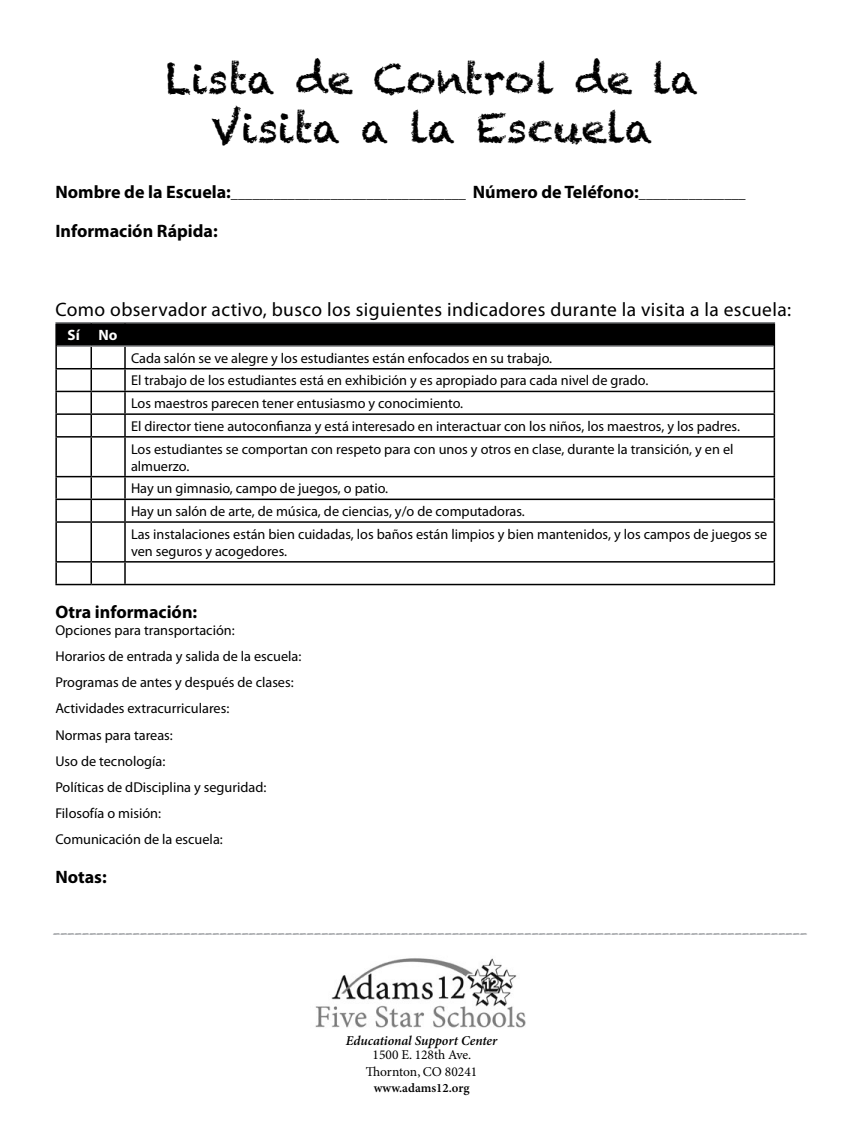
<style>
.page{position:relative;width:864px;height:1148px;background:#fff}
.page>*{position:absolute;margin:0;border:0;box-sizing:border-box;transform-origin:0 0}
.t1{font:40.8px/48.9px "Chalkduster";color:#000;text-align:center}
.t2{font:19.5px "Myriad Pro";letter-spacing:.02em;color:#000}
.t3{font:700 18px "Myriad Pro";color:#000}
.t4{font:700 15px "Myriad Pro";color:#fff}
.t5{font:14.25px/26.1px "Myriad Pro";color:#000}
.t6{font:13.5px/16.2px "Minion Pro";color:#000;text-align:center}
.t7{font:italic 600 13.5px "Minion Pro";letter-spacing:-.005em;color:#000}
.t8{font:600 12.75px "Minion Pro";color:#000}
.t9{font:12px "Chalkduster";color:#a7a9ac}
.s1{font-weight:700;font-size:18px}
</style>
<div class="page">
<img style="left:315px;top:958px;width:211px;height:70px">
<hr style="left:55px;top:346px;width:2px;height:22px;background:#000">
<hr style="left:55px;top:368px;width:36px;height:1px;background:#000">
<hr style="left:55px;top:369px;width:2px;height:22px;background:#000">
<hr style="left:55px;top:391px;width:36px;height:1px;background:#000">
<hr style="left:55px;top:392px;width:2px;height:21px;background:#000">
<hr style="left:55px;top:413px;width:36px;height:2px;background:#000">
<hr style="left:55px;top:415px;width:2px;height:21px;background:#000">
<hr style="left:55px;top:436px;width:36px;height:1px;background:#000">
<hr style="left:55px;top:437px;width:2px;height:39px;background:#000">
<hr style="left:91px;top:436px;width:34px;height:1px;background:#000">
<hr style="left:91px;top:437px;width:1px;height:39px;background:#000">
<hr style="left:125px;top:436px;width:650px;height:1px;background:#000">
<hr style="left:124px;top:437px;width:2px;height:39px;background:#000">
<hr style="left:774px;top:437px;width:1px;height:39px;background:#000">
<hr style="left:55px;top:476px;width:36px;height:1px;background:#000">
<hr style="left:55px;top:477px;width:2px;height:21px;background:#000">
<hr style="left:91px;top:476px;width:34px;height:1px;background:#000">
<hr style="left:125px;top:476px;width:650px;height:1px;background:#000">
<hr style="left:124px;top:477px;width:2px;height:21px;background:#000">
<hr style="left:55px;top:498px;width:36px;height:2px;background:#000">
<hr style="left:55px;top:500px;width:2px;height:21px;background:#000">
<hr style="left:91px;top:498px;width:34px;height:2px;background:#000">
<svg style="left:91px;top:477px;width:1px;height:44px"></svg>
<hr style="left:125px;top:498px;width:650px;height:2px;background:#000">
<hr style="left:124px;top:500px;width:2px;height:21px;background:#000">
<svg style="left:774px;top:477px;width:1px;height:44px"></svg>
<hr style="left:55px;top:521px;width:36px;height:2px;background:#000">
<hr style="left:55px;top:523px;width:2px;height:38px;background:#000">
<hr style="left:91px;top:521px;width:34px;height:2px;background:#000">
<hr style="left:91px;top:523px;width:1px;height:38px;background:#000">
<hr style="left:125px;top:521px;width:650px;height:2px;background:#000">
<hr style="left:124px;top:523px;width:2px;height:38px;background:#000">
<hr style="left:774px;top:523px;width:1px;height:38px;background:#000">
<hr style="left:55px;top:561px;width:36px;height:1px;background:#000">
<hr style="left:55px;top:562px;width:2px;height:22px;background:#000">
<hr style="left:91px;top:561px;width:34px;height:1px;background:#000">
<svg style="left:91px;top:562px;width:1px;height:22px"></svg>
<hr style="left:125px;top:561px;width:650px;height:1px;background:#000">
<hr style="left:124px;top:562px;width:2px;height:22px;background:#000">
<svg style="left:774px;top:562px;width:1px;height:22px"></svg>
<hr style="left:55px;top:584px;width:36px;height:1px;background:#000">
<hr style="left:91px;top:584px;width:34px;height:1px;background:#000">
<hr style="left:125px;top:584px;width:650px;height:1px;background:#000">
<hr style="left:55px;top:323px;width:2px;height:23px;background:#000">
<hr style="left:55px;top:322px;width:36px;height:1px;background:#808285">
<hr style="left:91px;top:322px;width:34px;height:1px;background:#808285">
<hr style="left:125px;top:322px;width:650px;height:1px;background:#808285">
<svg style="left:56px;top:323px;width:719px;height:113px"></svg>
<hr style="left:57px;top:345px;width:34px;height:2px;background:#808285">
<hr style="left:91px;top:345px;width:34px;height:2px;background:#808285">
<hr style="left:125px;top:345px;width:649px;height:2px;background:#808285">
<h1 class="t1" style="left:166px;top:55px;width:535px">Lista de Control de la<br>Visita a la Escuela</h1>
<p class="t5" style="left:55px;top:180px;width:692px"><span class="s1">Nombre de la Escuela:</span>_________________________________ <span class="s1">Número de Teléfono:</span>_______________</p>
<p class="t3" style="left:55px;top:221px;width:164px">Información Rápida:</p>
<h2 class="t2" style="left:55px;top:299px;width:737px">Como observador activo, busco los siguientes indicadores durante la visita a la escuela:</h2>
<p class="t4" style="left:68px;top:326px;width:14px">Sí</p>
<p class="t4" style="left:99px;top:326px;width:21px">No</p>
<p class="t5" style="left:131px;top:347px;width:611px;line-height:22.6px">Cada salón se ve alegre y los estudiantes están enfocados en su trabajo.<br>El trabajo de los estudiantes está en exhibición y es apropiado para cada nivel de grado.<br>Los maestros parecen tener entusiasmo y conocimiento.<br>El director tiene autoconfianza y está interesado en interactuar con los niños, los maestros, y los padres.<br>Los estudiantes se comportan con respeto para con unos y otros en clase, durante la transición, y en el</p>
<p class="t5" style="left:131px;top:455px;width:638px;line-height:22.6px">almuerzo.<br>Hay un gimnasio, campo de juegos, o patio.<br>Hay un salón de arte, de música, de ciencias, y/o de computadoras.<br>Las instalaciones están bien cuidadas, los baños están limpios y bien mantenidos, y los campos de juegos se</p>
<p class="t5" style="left:131px;top:538px;width:158px">ven seguros y acogedores.</p>
<p class="t3" style="left:55px;top:602px;width:143px">Otra información:</p>
<p class="t5" style="left:55px;top:617px;width:248px">Opciones para transportación:<br>Horarios de entrada y salida de la escuela:<br>Programas de antes y después de clases:<br>Actividades extracurriculares:<br>Normas para tareas:<br>Uso de tecnología:<br>Políticas de dDisciplina y seguridad:<br>Filosofía o misión:<br>Comunicación de la escuela:</p>
<p class="t3" style="left:55px;top:866px;width:53px">Notas:</p>
<p class="t9" style="left:53px;top:926px;width:756px">--------------------------------------------------------------------------------------------------------</p>
<p class="t7" style="left:346px;top:1032px;width:153px">Educational Support Center</p>
<p class="t6" style="left:366px;top:1047px;width:113px">1500 E. 128th Ave.<br>Thornton, CO 80241</p>
<p class="t8" style="left:374px;top:1080px;width:97px">www.adams12.org</p>
</div>
